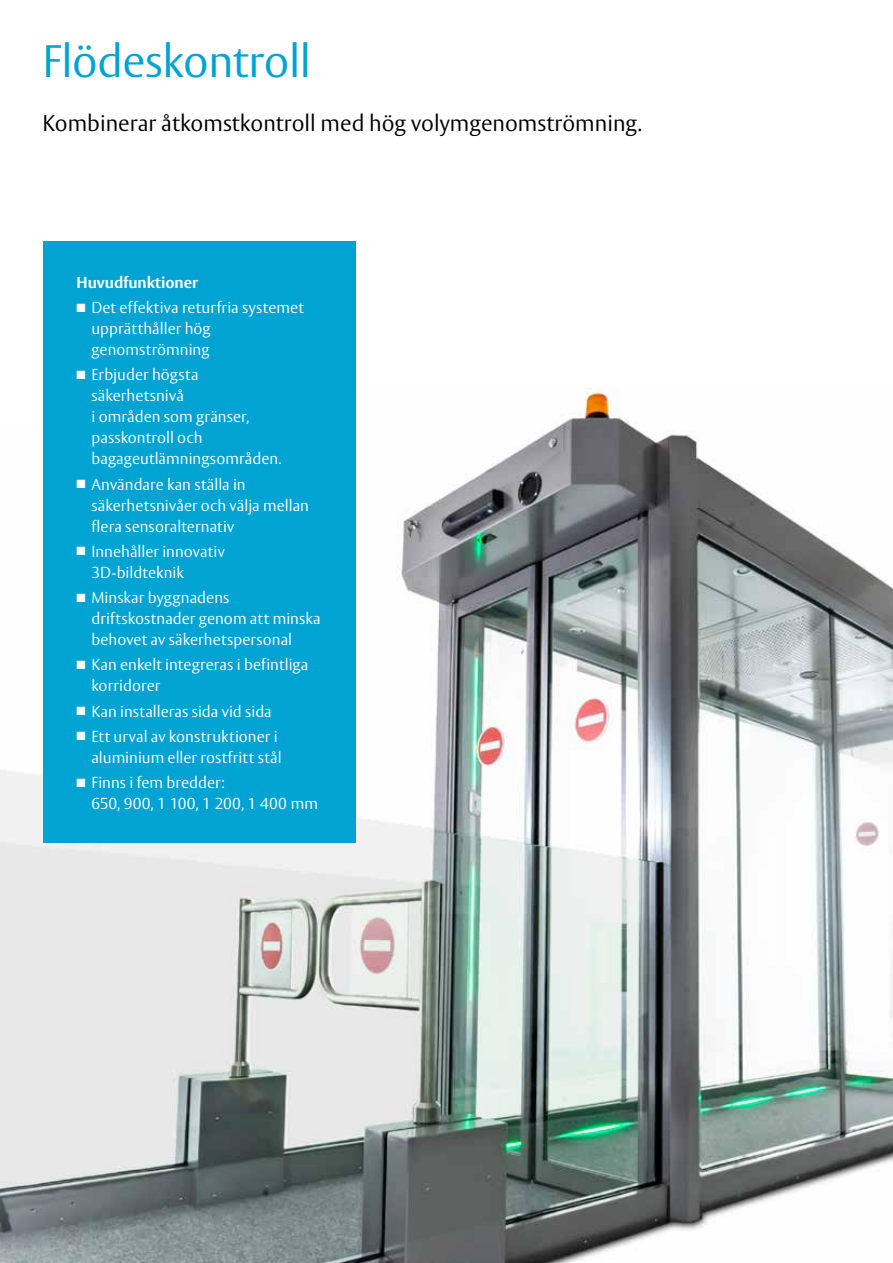
<style>
.page{position:relative;width:893px;height:1263px;background:#fff}
.page>*{position:absolute;margin:0;border:0;box-sizing:border-box;transform-origin:0 0}
.t1{font:300 45px "ASSA Vesta";letter-spacing:-.01em;color:#00a3d1}
.t2{font:300 22.5px "ASSA Vesta";color:#000}
.t3{font:300 15.75px/21px "ASSA Vesta";color:#fff}
.t4{font:700 15.75px "ASSA Vesta";color:#fff}
</style>
<div class="page">
<img style="left:0;top:388px;width:893px;height:875px">
<div style="left:43px;top:242px;width:312px;height:601px;background:#00a3d1"></div>
<h1 class="t1" style="left:43px;top:35px;width:270px">Flödeskontroll</h1>
<h2 class="t2" style="left:43px;top:110px;width:601px">Kombinerar åtkomstkontroll med hög volymgenomströmning.</h2>
<p class="t4" style="left:77px;top:273px;width:123px">Huvudfunktioner</p>
<p class="t3" style="left:91px;top:298px;width:214px;text-indent:-15px">■ Det effektiva returfria systemet upprätthåller hög genomströmning</p>
<p class="t3" style="left:91px;top:365px;width:192px;text-indent:-15px">■ Erbjuder högsta säkerhetsnivå<br>i områden som gränser, passkontroll och bagageutlämningsområden.</p>
<p class="t3" style="left:91px;top:474px;width:219px;text-indent:-15px">■ Användare kan ställa in säkerhetsnivåer och välja mellan flera sensoralternativ</p>
<p class="t3" style="left:91px;top:542px;width:135px;text-indent:-15px">■ Innehåller innovativ<br>3D-bildteknik</p>
<p class="t3" style="left:91px;top:588px;width:231px;text-indent:-15px">■ Minskar byggnadens driftskostnader genom att minska behovet av säkerhetspersonal</p>
<p class="t3" style="left:91px;top:655px;width:219px;text-indent:-15px">■ Kan enkelt integreras i befintliga korridorer</p>
<p class="t3" style="left:77px;top:701px;width:197px">■ Kan installeras sida vid sida</p>
<p class="t3" style="left:77px;top:727px;width:207px;text-align:right">■ Ett urval av konstruktioner i aluminium eller rostfritt stål</p>
<p class="t3" style="left:91px;top:773px;width:228px;text-indent:-15px">■ Finns i fem bredder:<br>650, 900, 1 100, 1 200, 1 400 mm</p>
</div>
